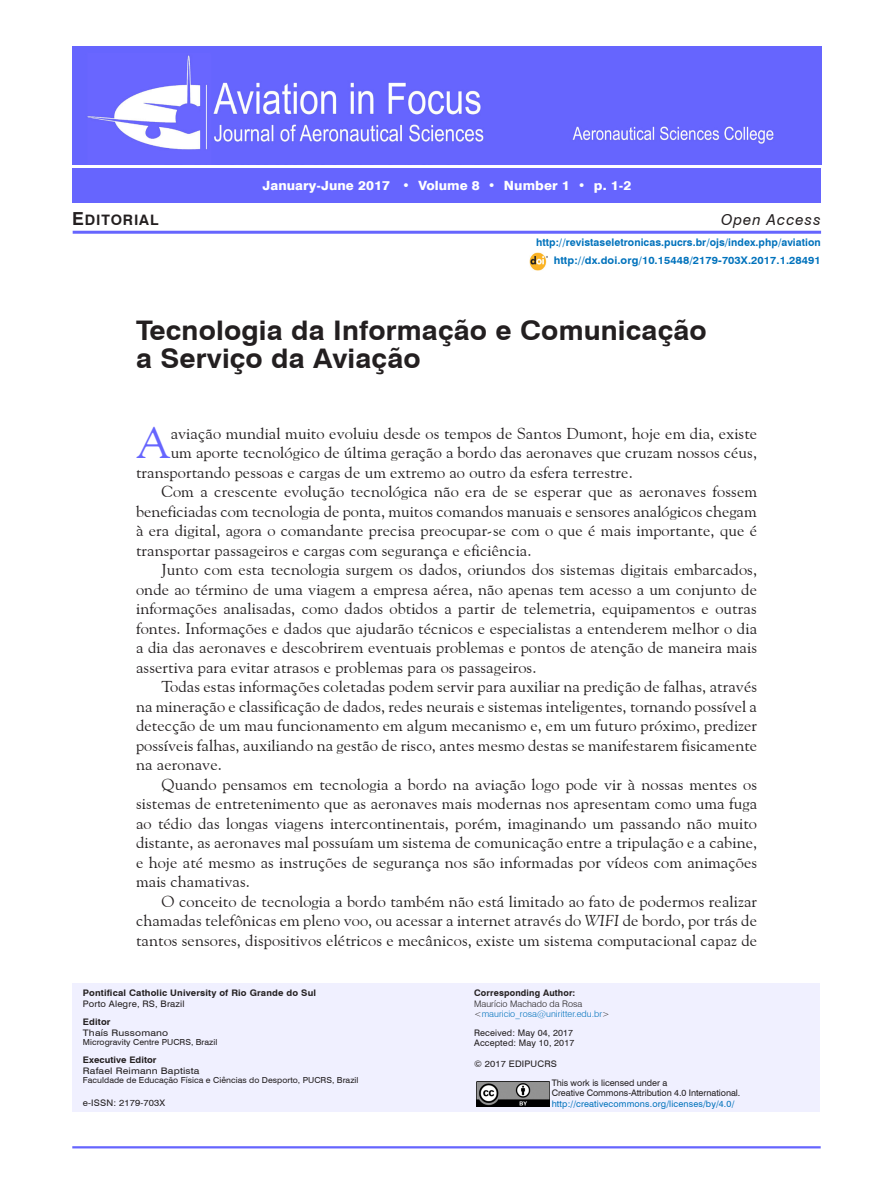
<style>
.page{position:relative;width:893px;height:1191px;background:#fff}
.page>*{position:absolute;margin:0;border:0;box-sizing:border-box;transform-origin:0 0}
.t1{font:43.5px "Goudy Old Style BT";color:#6665fe;scale:1.05 1}
.t2{font:700 27px/28.5px "Swiss 721 BT";letter-spacing:.005em;color:#231f20;scale:1.05 1}
.t3{font:15.75px "Goudy Old Style BT";letter-spacing:.005em;color:#231f20;scale:1.05 1}
.t4{font:italic 15px "Swiss 721 BT";letter-spacing:.065em;color:#231f20}
.t5{font:14.4px "Swiss 721 BT Bold SC800";letter-spacing:.055em;color:#231f20}
.t6{font:800 12.75px "Swiss 721 BT";letter-spacing:.005em;color:#fff;scale:1.05 1}
.t7{font:700 10.5px "Swiss 721 BT";letter-spacing:.005em;color:#0072bc}
.t8{font:700 10.5px "Swiss 721 BT";letter-spacing:.005em;color:#0072bc;scale:1.05 1}
.t9{font:9px/9.8px "Swiss 721 BT";letter-spacing:-.005em;color:#231f20}
.t10{font:700 9px "Swiss 721 BT";letter-spacing:.015em;color:#231f20;scale:1.05 1}
.t11{font:300 9px/9.8px "Swiss 721 BT";letter-spacing:.005em;color:#0072bc}
.t12{font:9px "Swiss 721 BT";letter-spacing:.015em;color:#231f20;scale:1.05 1}
.t13{font:9px "Swiss 721 BT";letter-spacing:.015em;color:#0072bc}
.t14{font:9px/10.5px "Swiss 721 BT";letter-spacing:.015em;color:#231f20}
.t15{font:9px "Swiss 721 BT";letter-spacing:.015em;color:#231f20;scale:1.15 1}
.t16{font:700 9px "Swiss 721 BT";letter-spacing:.015em;color:#231f20}
.t17{font:8.25px "Swiss 721 BT";letter-spacing:.005em;color:#231f20;scale:1.05 1}
.s1{font-size:18px}
.s2{font-style:italic}
.s3{color:#231f20}
</style>
<div class="page">
<hr style="left:72px;top:1146px;width:749px;height:2px;background:#6665fe">
<div style="left:73px;top:168px;width:748px;height:34px;background:#6665fe"></div>
<div style="left:72px;top:982px;width:391px;height:129px;background:#f0f0ff"></div>
<img style="left:73px;top:47px;width:748px;height:118px">
<hr style="left:73px;top:231px;width:748px;height:3px;background:#6665fe">
<div style="left:463px;top:982px;width:357px;height:129px;background:#f0f0ff"></div>
<img style="left:476px;top:1081px;width:73px;height:25px">
<img style="left:529px;top:253px;width:19px;height:17px">
<p class="t6" style="left:263px;top:178px;width:353px">January-June 2017 • Volume 8 • Number 1 • p. 1-2</p>
<p class="t5" style="left:72px;top:211px;width:88px"><span class="s1">E</span>DITORIAL</p>
<p class="t4" style="left:721px;top:210px;width:101px">Open Access</p>
<p class="t7" style="left:536px;top:236px;width:286px">http://revistaseletronicas.pucrs.br/ojs/index.php/aviation</p>
<p class="t8" style="left:554px;top:254px;width:256px">http://dx.doi.org/10.15448/2179-703X.2017.1.28491</p>
<h2 class="t2" style="left:136px;top:315px;width:545px">Tecnologia da Informação e Comunicação a Serviço da Aviação</h2>
<h1 class="t1" style="left:136px;top:416px;width:34px">A</h1>
<p class="t3" style="left:171px;top:423px;width:560px">aviação mundial muito evoluiu desde os tempos de Santos Dumont, hoje em dia, existe</p>
<p class="t3" style="left:171px;top:443px;width:560px">um aporte tecnológico de última geração a bordo das aeronaves que cruzam nossos céus,</p>
<p class="t3" style="left:136px;top:462px;width:475px">transportando pessoas e cargas de um extremo ao outro da esfera terrestre.</p>
<p class="t3" style="left:162px;top:482px;width:569px">Com a crescente evolução tecnológica não era de se esperar que as aeronaves fossem</p>
<p class="t3" style="left:136px;top:501px;width:593px">beneficiadas com tecnologia de ponta, muitos comandos manuais e sensores analógicos chegam</p>
<p class="t3" style="left:136px;top:521px;width:593px">à era digital, agora o comandante precisa preocupar-se com o que é mais importante, que é</p>
<p class="t3" style="left:136px;top:540px;width:378px">transportar passageiros e cargas com segurança e eficiência.</p>
<p class="t3" style="left:162px;top:560px;width:569px">Junto com esta tecnologia surgem os dados, oriundos dos sistemas digitais embarcados,</p>
<p class="t3" style="left:136px;top:579px;width:593px">onde ao término de uma viagem a empresa aérea, não apenas tem acesso a um conjunto de</p>
<p class="t3" style="left:136px;top:599px;width:593px">informações analisadas, como dados obtidos a partir de telemetria, equipamentos e outras</p>
<p class="t3" style="left:136px;top:618px;width:593px">fontes. Informações e dados que ajudarão técnicos e especialistas a entenderem melhor o dia</p>
<p class="t3" style="left:136px;top:638px;width:593px">a dia das aeronaves e descobrirem eventuais problemas e pontos de atenção de maneira mais</p>
<p class="t3" style="left:136px;top:657px;width:383px">assertiva para evitar atrasos e problemas para os passageiros.</p>
<p class="t3" style="left:162px;top:677px;width:569px">Todas estas informações coletadas podem servir para auxiliar na predição de falhas, através</p>
<p class="t3" style="left:136px;top:696px;width:593px">na mineração e classificação de dados, redes neurais e sistemas inteligentes, tornando possível a</p>
<p class="t3" style="left:136px;top:716px;width:593px">detecção de um mau funcionamento em algum mecanismo e, em um futuro próximo, predizer</p>
<p class="t3" style="left:136px;top:735px;width:593px">possíveis falhas, auxiliando na gestão de risco, antes mesmo destas se manifestarem fisicamente</p>
<p class="t3" style="left:136px;top:755px;width:83px">na aeronave.</p>
<p class="t3" style="left:162px;top:774px;width:569px">Quando pensamos em tecnologia a bordo na aviação logo pode vir à nossas mentes os</p>
<p class="t3" style="left:136px;top:794px;width:593px">sistemas de entretenimento que as aeronaves mais modernas nos apresentam como uma fuga</p>
<p class="t3" style="left:136px;top:813px;width:593px">ao tédio das longas viagens intercontinentais, porém, imaginando um passando não muito</p>
<p class="t3" style="left:136px;top:833px;width:593px">distante, as aeronaves mal possuíam um sistema de comunicação entre a tripulação e a cabine,</p>
<p class="t3" style="left:136px;top:852px;width:593px">e hoje até mesmo as instruções de segurança nos são informadas por vídeos com animações</p>
<p class="t3" style="left:136px;top:872px;width:110px">mais chamativas.</p>
<p class="t3" style="left:162px;top:891px;width:569px">O conceito de tecnologia a bordo também não está limitado ao fato de podermos realizar</p>
<p class="t3" style="left:136px;top:911px;width:593px">chamadas telefônicas em pleno voo, ou acessar a internet através do <span class="s2">WIFI</span> de bordo, por trás de</p>
<p class="t3" style="left:136px;top:930px;width:593px">tantos sensores, dispositivos elétricos e mecânicos, existe um sistema computacional capaz de</p>
<p class="t10" style="left:83px;top:987px;width:224px">Pontifical Catholic University of Rio Grande do Sul</p>
<p class="t12" style="left:83px;top:998px;width:98px">Porto Alegre, RS, Brazil</p>
<p class="t10" style="left:83px;top:1016px;width:28px">Editor</p>
<p class="t15" style="left:83px;top:1027px;width:76px">Thaís Russomano</p>
<p class="t17" style="left:83px;top:1037px;width:130px">Microgravity Centre PUCRS, Brazil</p>
<p class="t10" style="left:83px;top:1054px;width:72px">Executive Editor</p>
<p class="t15" style="left:83px;top:1065px;width:103px">Rafael Reimann Baptista</p>
<p class="t17" style="left:83px;top:1075px;width:264px">Faculdade de Educação Física e Ciências do Desporto, PUCRS, Brazil</p>
<p class="t12" style="left:83px;top:1097px;width:80px">e-ISSN: 2179-703X</p>
<p class="t16" style="left:474px;top:987px;width:103px">Corresponding Author:</p>
<p class="t11" style="left:474px;top:998px;width:137px"><span class="s3">Maurício Machado da Rosa &lt;</span>mauricio_rosa@uniritter.edu.br<span class="s3">&gt;</span></p>
<p class="t14" style="left:474px;top:1027px;width:102px">Received: May 04, 2017<br>Accepted: May 10, 2017</p>
<p class="t12" style="left:474px;top:1058px;width:80px">© 2017 EDIPUCRS</p>
<p class="t9" style="left:552px;top:1078px;width:190px">This work is licensed under a<br>Creative Commons-Attribution 4.0 International.</p>
<p class="t13" style="left:552px;top:1097px;width:184px">http://creativecommons.org/licenses/by/4.0/</p>
</div>
